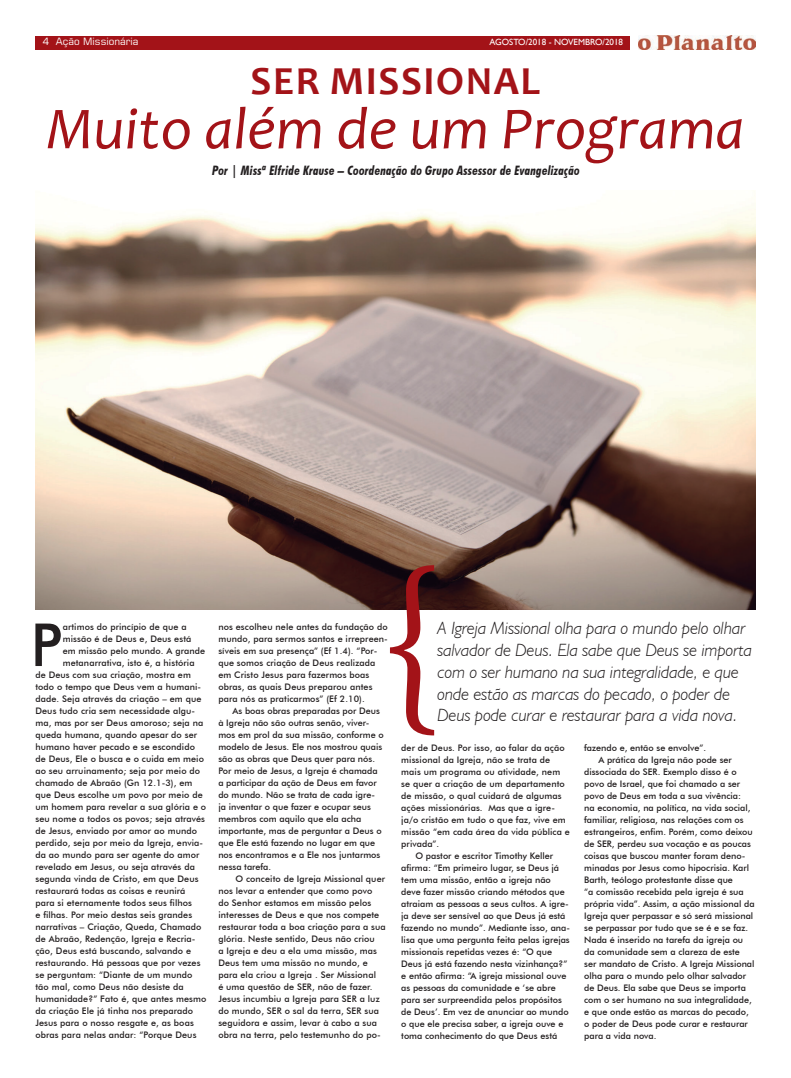
<style>
.page{position:relative;width:791px;height:1078px;background:#fff}
.page>*{position:absolute;margin:0;border:0;box-sizing:border-box;transform-origin:0 0}
.t1{font:193.8px "Minion Pro";color:#a31318}
.t2{font:italic 60px "Candara";color:#a31318}
.t3{font:500 59.4px "Futura BT";color:#231f20}
.t4{font:700 40px "Candara";letter-spacing:.04em;color:#a31318}
.t5{font:italic 300 17.7px/21.8px "Humanist 521 BT";color:#231f20}
.t6{font:italic 700 condensed 13px "Futura BT";letter-spacing:.01em;color:#231f20}
.Jornal_-_Númeração{font:10px "Square 721 BT";color:#fff}
.t7{font:500 9px/12px "Futura BT";letter-spacing:.01em;color:#231f20}
.t8{font:9px "Gill Sans";color:#fff}
</style>
<div class="page">
<img style="left:638px;top:35px;width:117px;height:15px">
<div style="left:35px;top:36px;width:595px;height:13px;background:#a31318"></div>
<img style="left:35px;top:203px;width:721px;height:406px">
<p class="Jornal_-_Númeração" style="left:42px;top:35px;width:98px">4 Ação Missionária</p>
<p class="t8" style="left:490px;top:37px;width:135px">AGOSTO/2018 - NOVEMBRO/2018</p>
<h3 class="t4" style="left:251px;top:56px;width:291px">SER MISSIONAL</h3>
<h2 class="t2" style="left:46px;top:91px;width:699px">Muito além de um Programa</h2>
<h3 class="t6" style="left:212px;top:162px;width:369px">Por | Missª Elfride Krause – Coordenação do Grupo Assessor de Evangelização</h3>
<h3 class="t3" style="left:31px;top:608px;width:33px">P</h3>
<p class="t7" style="left:63px;top:620px;width:125px">artimos do princípio de que a</p>
<p class="t7" style="left:63px;top:632px;width:130px">missão é de Deus e, Deus está</p>
<p class="t7" style="left:63px;top:644px;width:144px">em missão pelo mundo. A grande</p>
<p class="t7" style="left:63px;top:656px;width:133px">metanarrativa, isto é, a história</p>
<p class="t7" style="left:35px;top:668px;width:157px">de Deus com sua criação, mostra em</p>
<p class="t7" style="left:35px;top:680px;width:167px">todo o tempo que Deus vem a humani-</p>
<p class="t7" style="left:35px;top:692px;width:167px">dade. Seja através da criação – em que</p>
<p class="t7" style="left:35px;top:704px;width:161px">Deus tudo cria sem necessidade algu-</p>
<p class="t7" style="left:35px;top:716px;width:169px">ma, mas por ser Deus amoroso; seja na</p>
<p class="t7" style="left:35px;top:728px;width:163px">queda humana, quando apesar do ser</p>
<p class="t7" style="left:35px;top:740px;width:161px">humano haver pecado e se escondido</p>
<p class="t7" style="left:35px;top:752px;width:170px">de Deus, Ele o busca e o cuida em meio</p>
<p class="t7" style="left:35px;top:764px;width:166px">ao seu arruinamento; seja por meio do</p>
<p class="t7" style="left:35px;top:776px;width:158px">chamado de Abraão (Gn 12.1-3), em</p>
<p class="t7" style="left:35px;top:788px;width:169px">que Deus escolhe um povo por meio de</p>
<p class="t7" style="left:35px;top:800px;width:172px">um homem para revelar a sua glória e o</p>
<p class="t7" style="left:35px;top:812px;width:171px">seu nome a todos os povos; seja através</p>
<p class="t7" style="left:35px;top:824px;width:163px">de Jesus, enviado por amor ao mundo</p>
<p class="t7" style="left:35px;top:836px;width:169px">perdido, seja por meio da Igreja, envia-</p>
<p class="t7" style="left:35px;top:848px;width:166px">da ao mundo para ser agente do amor</p>
<p class="t7" style="left:35px;top:860px;width:161px">revelado em Jesus, ou seja através da</p>
<p class="t7" style="left:35px;top:872px;width:165px">segunda vinda de Cristo, em que Deus</p>
<p class="t7" style="left:35px;top:884px;width:152px">restaurará todas as coisas e reunirá</p>
<p class="t7" style="left:35px;top:896px;width:158px">para si eternamente todos seus filhos</p>
<p class="t7" style="left:35px;top:908px;width:158px">e filhas. Por meio destas seis grandes</p>
<p class="t7" style="left:35px;top:920px;width:167px">narrativas – Criação, Queda, Chamado</p>
<p class="t7" style="left:35px;top:932px;width:162px">de Abraão, Redenção, Igreja e Recria-</p>
<p class="t7" style="left:35px;top:944px;width:157px">ção, Deus está buscando, salvando e</p>
<p class="t7" style="left:35px;top:956px;width:167px">restaurando. Há pessoas que por vezes</p>
<p class="t7" style="left:35px;top:968px;width:159px">se perguntam: “Diante de um mundo</p>
<p class="t7" style="left:35px;top:980px;width:150px">tão mal, como Deus não desiste da</p>
<p class="t7" style="left:35px;top:992px;width:172px">humanidade?” Fato é, que antes mesmo</p>
<p class="t7" style="left:35px;top:1004px;width:159px">da criação Ele já tinha nos preparado</p>
<p class="t7" style="left:35px;top:1016px;width:160px">Jesus para o nosso resgate e, as boas</p>
<p class="t7" style="left:35px;top:1028px;width:163px">obras para nelas andar: “Porque Deus</p>
<h1 class="t1" style="left:377px;top:510px;width:69px">{</h1>
<h3 class="t5" style="left:437px;top:616px;width:316px">A Igreja Missional olha para o mundo pelo olhar salvador de Deus. Ela sabe que Deus se importa com o ser humano na sua integralidade, e que onde estão as marcas do pecado, o poder de Deus pode curar e restaurar para a vida nova.</h3>
<p class="t7" style="left:218px;top:620px;width:171px">nos escolheu nele antes da fundação do mundo, para sermos santos e irrepreen&shy;síveis em sua presença” (Ef 1.4). “Por&shy;que somos criação de Deus realizada em Cristo Jesus para fazermos boas obras, as quais Deus preparou antes para nós as praticarmos” (Ef 2.10).</p>
<p class="t7" style="left:218px;top:704px;width:167px;text-indent:14px">As boas obras preparadas por Deus à Igreja não são outras senão, viver&shy;mos em prol da sua missão, conforme o modelo de Jesus. Ele nos mostrou quais são as obras que Deus quer para nós.<br>Por meio de Jesus, a Igreja é chamada a participar da ação de Deus em favor do mundo. Não se trata de cada igre&shy;ja inventar o que fazer e ocupar seus membros com aquilo que ela acha importante, mas de perguntar a Deus o que Ele está fazendo no lugar em que nos encontramos e a Ele nos juntarmos nessa tarefa.</p>
<p class="t7" style="left:218px;top:872px;width:169px;text-indent:17px">O conceito de Igreja Missional quer nos levar a entender que como povo<br>do Senhor estamos em missão pelos interesses de Deus e que nos compete restaurar toda a boa criação para a sua glória. Neste sentido, Deus não criou<br>a Igreja e deu a ela uma missão, mas Deus tem uma missão no mundo, e para ela criou a Igreja . Ser Missional<br>é uma questão de SER, não de fazer.<br>Jesus incumbiu a Igreja para SER a luz do mundo, SER o sal da terra, SER sua seguidora e assim, levar à cabo a sua obra na terra, pelo testemunho do po-</p>
<p class="t7" style="left:584px;top:741px;width:123px">fazendo e, então se envolve”.</p>
<p class="t7" style="left:598px;top:753px;width:135px">A prática da Igreja não pode ser</p>
<p class="t7" style="left:584px;top:765px;width:154px">dissociada do SER. Exemplo disso é o</p>
<p class="t7" style="left:584px;top:777px;width:157px">povo de Israel, que foi chamado a ser</p>
<p class="t7" style="left:584px;top:789px;width:158px">povo de Deus em toda a sua vivência:</p>
<p class="t7" style="left:584px;top:801px;width:168px">na economia, na política, na vida social,</p>
<p class="t7" style="left:584px;top:813px;width:161px">familiar, religiosa, nas relações com os</p>
<p class="t7" style="left:584px;top:825px;width:170px">estrangeiros, enfim. Porém, como deixou</p>
<p class="t7" style="left:584px;top:837px;width:168px">de SER, perdeu sua vocação e as poucas</p>
<p class="t7" style="left:584px;top:849px;width:163px">coisas que buscou manter foram deno-</p>
<p class="t7" style="left:584px;top:861px;width:166px">minadas por Jesus como hipocrisia. Karl</p>
<p class="t7" style="left:584px;top:873px;width:150px">Barth, teólogo protestante disse que</p>
<p class="t7" style="left:584px;top:885px;width:161px">“a comissão recebida pela igreja é sua</p>
<p class="t7" style="left:584px;top:897px;width:172px">própria vida”. Assim, a ação missional da</p>
<p class="t7" style="left:584px;top:909px;width:171px">Igreja quer perpassar e só será missional</p>
<p class="t7" style="left:584px;top:921px;width:165px">se perpassar por tudo que se é e se faz.</p>
<p class="t7" style="left:584px;top:933px;width:161px">Nada é inserido na tarefa da igreja ou</p>
<p class="t7" style="left:584px;top:945px;width:157px">da comunidade sem a clareza de este</p>
<p class="t7" style="left:584px;top:957px;width:172px">ser mandato de Cristo. A Igreja Missional</p>
<p class="t7" style="left:584px;top:969px;width:163px">olha para o mundo pelo olhar salvador</p>
<p class="t7" style="left:584px;top:981px;width:163px">de Deus. Ela sabe que Deus se importa</p>
<p class="t7" style="left:584px;top:993px;width:169px">com o ser humano na sua integralidade,</p>
<p class="t7" style="left:584px;top:1005px;width:166px">e que onde estão as marcas do pecado,</p>
<p class="t7" style="left:584px;top:1017px;width:165px">o poder de Deus pode curar e restaurar</p>
<p class="t7" style="left:584px;top:1029px;width:74px">para a vida nova.</p>
<p class="t7" style="left:401px;top:741px;width:165px">der de Deus. Por isso, ao falar da ação</p>
<p class="t7" style="left:401px;top:753px;width:150px">missional da Igreja, não se trata de</p>
<p class="t7" style="left:401px;top:765px;width:160px">mais um programa ou atividade, nem</p>
<p class="t7" style="left:401px;top:777px;width:165px">se quer a criação de um departamento</p>
<p class="t7" style="left:401px;top:789px;width:162px">de missão, o qual cuidará de algumas</p>
<p class="t7" style="left:401px;top:801px;width:155px">ações missionárias. Mas que a igre-</p>
<p class="t7" style="left:401px;top:813px;width:166px">ja/o cristão em tudo o que faz, vive em</p>
<p class="t7" style="left:401px;top:825px;width:170px">missão “em cada área da vida pública e</p>
<p class="t7" style="left:401px;top:837px;width:39px">privada”.</p>
<p class="t7" style="left:415px;top:849px;width:139px">O pastor e escritor Timothy Keller</p>
<p class="t7" style="left:401px;top:861px;width:159px">afirma: “Em primeiro lugar, se Deus já</p>
<p class="t7" style="left:401px;top:873px;width:151px">tem uma missão, então a igreja não</p>
<p class="t7" style="left:401px;top:885px;width:165px">deve fazer missão criando métodos que</p>
<p class="t7" style="left:401px;top:897px;width:169px">atraiam as pessoas a seus cultos. A igre-</p>
<p class="t7" style="left:401px;top:909px;width:166px">ja deve ser sensível ao que Deus já está</p>
<p class="t7" style="left:401px;top:921px;width:170px">fazendo no mundo”. Mediante isso, ana-</p>
<p class="t7" style="left:401px;top:933px;width:170px">lisa que uma pergunta feita pelas igrejas</p>
<p class="t7" style="left:401px;top:945px;width:152px">missionais repetidas vezes é: “O que</p>
<p class="t7" style="left:401px;top:957px;width:168px">Deus já está fazendo nesta vizinhança?”</p>
<p class="t7" style="left:401px;top:969px;width:167px">e então afirma: “A igreja missional ouve</p>
<p class="t7" style="left:401px;top:981px;width:156px">as pessoas da comunidade e ‘se abre</p>
<p class="t7" style="left:401px;top:993px;width:162px">para ser surpreendida pelos propósitos</p>
<p class="t7" style="left:401px;top:1005px;width:169px">de Deus’. Em vez de anunciar ao mundo</p>
<p class="t7" style="left:401px;top:1017px;width:164px">o que ele precisa saber, a igreja ouve e</p>
<p class="t7" style="left:401px;top:1029px;width:157px">toma conhecimento do que Deus está</p>
</div>
